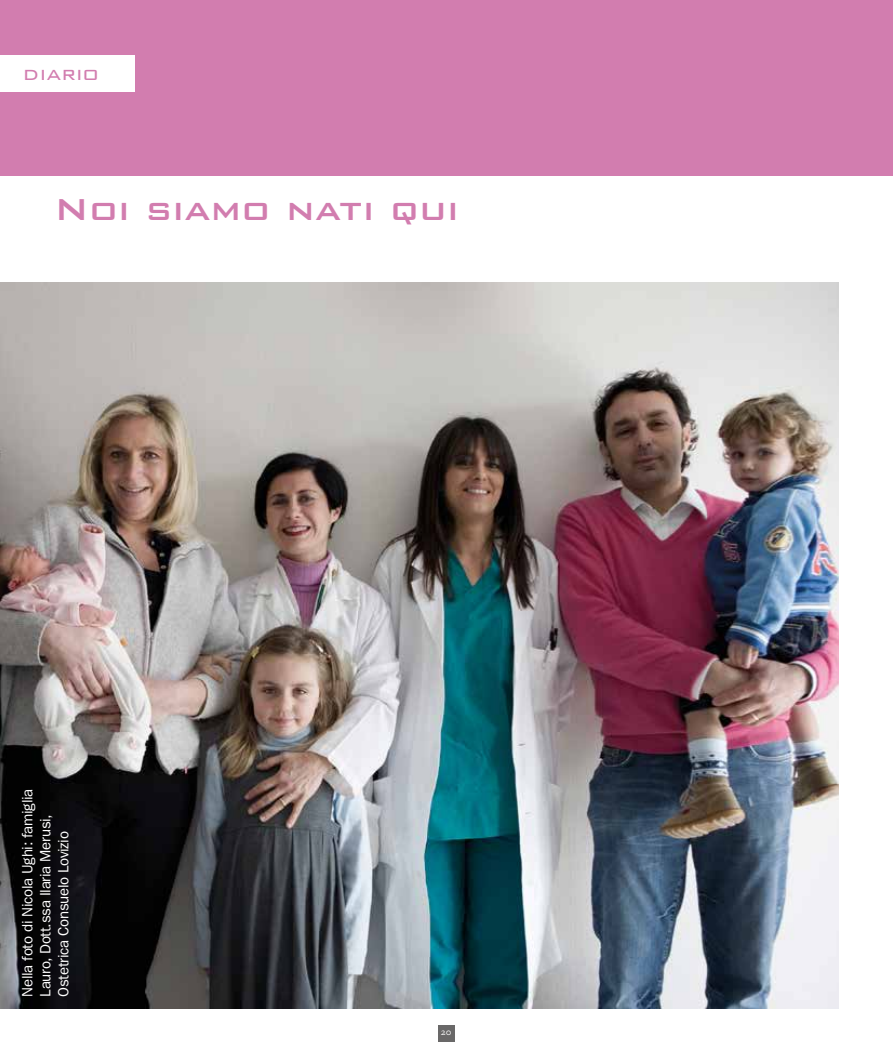
<style>
.page{position:relative;width:893px;height:1063px;background:#fff}
.page>*{position:absolute;margin:0;border:0;box-sizing:border-box;transform-origin:0 0}
.t1{font:500 40.5px "Bank Gothic BT";color:#d27daf}
.t2{font:300 24px "Bank Gothic";color:#d27daf}
.t3{font:15px/18px "ITC Franklin Gothic Std";letter-spacing:-.02em;color:#fff}
.t4{font:9.45px "Scala";color:#fff}
</style>
<div class="page">
<div style="left:438px;top:1025px;width:16px;height:16px;background:#696868"></div>
<div style="left:0;top:0;width:893px;height:175px;background:#d27daf"></div>
<div style="left:0;top:55px;width:135px;height:37px;background:#fff"></div>
<img style="left:0;top:283px;width:839px;height:726px">
<h2 class="t2" style="left:22px;top:56px;width:78px">diario</h2>
<h1 class="t1" style="left:54px;top:187px;width:406px">Noi siamo nati qui</h1>
<p class="t3" style="left:19px;top:997px;width:209px;rotate:-90deg">Nella foto di Nicola Ughi: famiglia<br>Lauro, Dott.ssa Ilaria Merusi,<br>Ostetrica Consuelo Lovizio</p>
<p class="t4" style="left:441px;top:1027px;width:12px">20</p>
</div>
